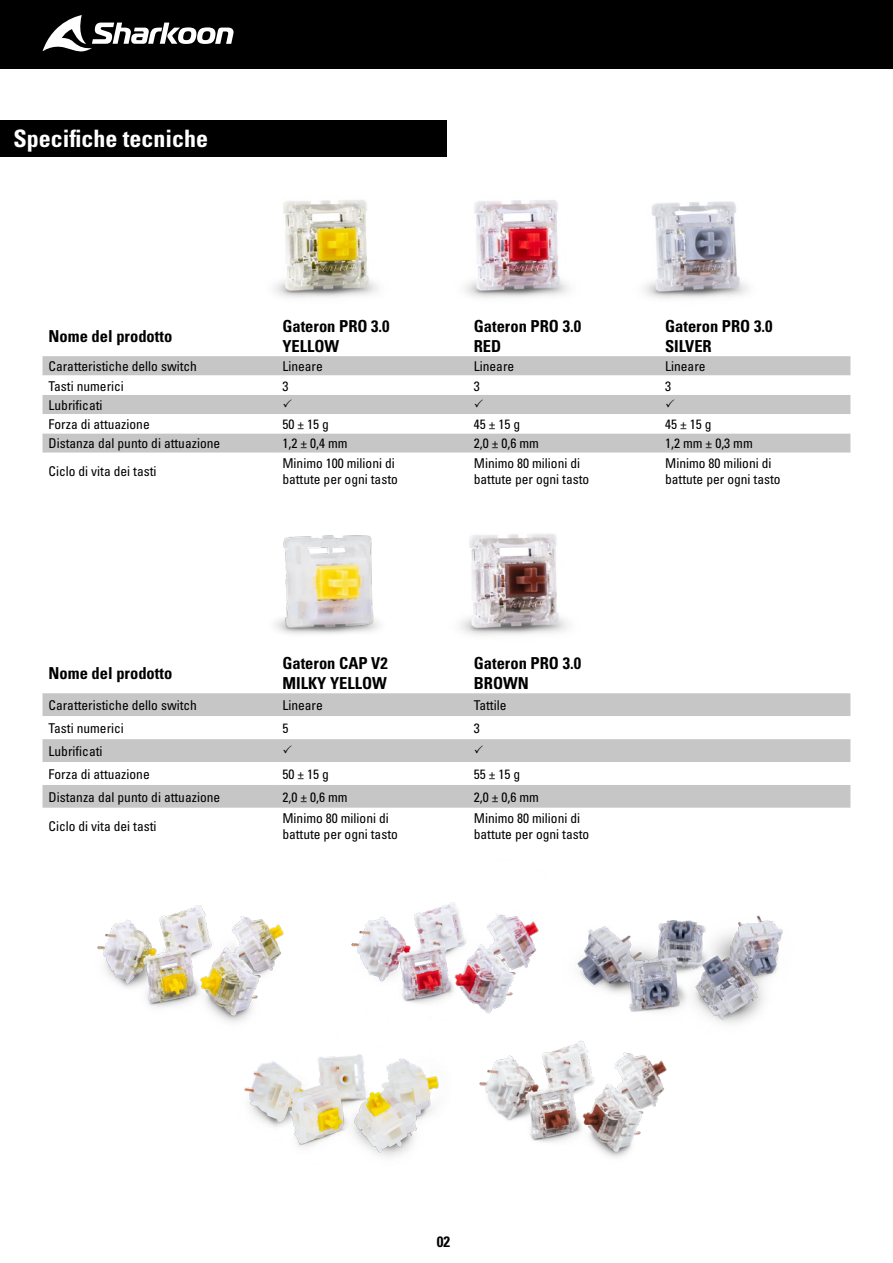
<style>
.page{position:relative;width:893px;height:1263px;background:#fff}
.page>*{position:absolute;margin:0;border:0;box-sizing:border-box;transform-origin:0 0}
.t1{font:24px "Univers LTCYR 67 Bold Cond";color:#fff}
.t2{font:16.5px/19.8px "Univers LTCYR 67 Bold Cond";color:#000}
.t3{font:15px "Univers LTCYR 67 Bold Cond";color:#000}
.t4{font:condensed 13.5px/16.2px "Univers LTCYR 57";color:#000}
</style>
<div class="page">
<img style="left:275px;top:535px;width:104px;height:99px">
<img style="left:274px;top:200px;width:104px;height:98px">
<img style="left:465px;top:200px;width:104px;height:98px">
<img style="left:644px;top:201px;width:104px;height:98px">
<img style="left:460px;top:534px;width:108px;height:102px">
<img style="left:479px;top:1048px;width:185px;height:110px">
<img style="left:351px;top:902px;width:202px;height:161px">
<img style="left:562px;top:915px;width:221px;height:169px">
<img style="left:97px;top:905px;width:187px;height:117px">
<img style="left:232px;top:993px;width:220px;height:164px">
<div style="left:0;top:0;width:893px;height:69px;background:#000"></div>
<svg style="left:43px;top:15px;width:191px;height:37px"></svg>
<div style="left:43px;top:356px;width:807px;height:19px;background:#c6c6c6"></div>
<svg style="left:43px;top:375px;width:807px;height:78px"></svg>
<svg style="left:276px;top:414px;width:574px;height:39px"></svg>
<div style="left:43px;top:693px;width:807px;height:23px;background:#c6c6c6"></div>
<svg style="left:43px;top:739px;width:807px;height:69px;fill:#c6c6c6"></svg>
<svg style="left:276px;top:762px;width:574px;height:46px"></svg>
<div style="left:0;top:120px;width:446px;height:37px;background:#000"></div>
<svg style="left:283px;top:399px;width:9px;height:9px"></svg>
<svg style="left:475px;top:399px;width:8px;height:9px"></svg>
<svg style="left:666px;top:399px;width:8px;height:9px"></svg>
<svg style="left:283px;top:745px;width:9px;height:9px"></svg>
<svg style="left:475px;top:745px;width:8px;height:9px"></svg>
<p class="t1" style="left:14px;top:124px;width:196px">Specifiche tecniche</p>
<p class="t2" style="left:49px;top:326px;width:125px">Nome del prodotto</p>
<p class="t2" style="left:282px;top:316px;width:109px">Gateron PRO 3.0</p>
<p class="t2" style="left:282px;top:336px;width:58px">YELLOW</p>
<p class="t2" style="left:474px;top:316px;width:109px">Gateron PRO 3.0<br>RED</p>
<p class="t2" style="left:665px;top:316px;width:109px">Gateron PRO 3.0<br>SILVER</p>
<p class="t4" style="left:49px;top:358px;width:150px">Caratteristiche dello switch</p>
<p class="t4" style="left:282px;top:358px;width:42px">Lineare</p>
<p class="t4" style="left:474px;top:358px;width:42px">Lineare</p>
<p class="t4" style="left:665px;top:358px;width:42px">Lineare</p>
<p class="t4" style="left:49px;top:377px;width:77px">Tasti numerici</p>
<p class="t4" style="left:282px;top:377px;width:7px">3</p>
<p class="t4" style="left:474px;top:377px;width:7px">3</p>
<p class="t4" style="left:665px;top:377px;width:7px">3</p>
<p class="t4" style="left:49px;top:397px;width:55px">Lubrificati</p>
<p class="t4" style="left:49px;top:416px;width:103px">Forza di attuazione</p>
<p class="t4" style="left:282px;top:416px;width:48px">50 ± 15 g</p>
<p class="t4" style="left:474px;top:416px;width:48px">45 ± 15 g</p>
<p class="t4" style="left:665px;top:416px;width:48px">45 ± 15 g</p>
<p class="t4" style="left:49px;top:435px;width:173px">Distanza dal punto di attuazione</p>
<p class="t4" style="left:282px;top:435px;width:67px">1,2 ± 0,4 mm</p>
<p class="t4" style="left:474px;top:435px;width:67px">2,0 ± 0,6 mm</p>
<p class="t4" style="left:665px;top:435px;width:89px">1,2 mm ± 0,3 mm</p>
<p class="t4" style="left:49px;top:463px;width:109px">Ciclo di vita dei tasti</p>
<p class="t4" style="left:282px;top:454px;width:117px">Minimo 100 milioni di battute per ogni tasto</p>
<p class="t4" style="left:474px;top:454px;width:117px">Minimo 80 milioni di battute per ogni tasto</p>
<p class="t4" style="left:665px;top:454px;width:117px">Minimo 80 milioni di battute per ogni tasto</p>
<p class="t2" style="left:49px;top:663px;width:125px">Nome del prodotto</p>
<p class="t2" style="left:282px;top:653px;width:107px">Gateron CAP V2<br>MILKY YELLOW</p>
<p class="t2" style="left:474px;top:653px;width:109px">Gateron PRO 3.0<br>BROWN</p>
<p class="t4" style="left:49px;top:697px;width:150px">Caratteristiche dello switch</p>
<p class="t4" style="left:282px;top:697px;width:42px">Lineare</p>
<p class="t4" style="left:474px;top:697px;width:34px">Tattile</p>
<p class="t4" style="left:49px;top:720px;width:77px">Tasti numerici</p>
<p class="t4" style="left:282px;top:720px;width:7px">5</p>
<p class="t4" style="left:474px;top:720px;width:7px">3</p>
<p class="t4" style="left:49px;top:743px;width:55px">Lubrificati</p>
<p class="t4" style="left:49px;top:766px;width:103px">Forza di attuazione</p>
<p class="t4" style="left:282px;top:766px;width:48px">50 ± 15 g</p>
<p class="t4" style="left:474px;top:766px;width:48px">55 ± 15 g</p>
<p class="t4" style="left:49px;top:788px;width:173px">Distanza dal punto di attuazione</p>
<p class="t4" style="left:282px;top:788px;width:67px">2,0 ± 0,6 mm</p>
<p class="t4" style="left:474px;top:788px;width:67px">2,0 ± 0,6 mm</p>
<p class="t4" style="left:49px;top:818px;width:109px">Ciclo di vita dei tasti</p>
<p class="t4" style="left:282px;top:810px;width:117px">Minimo 80 milioni di battute per ogni tasto</p>
<p class="t4" style="left:474px;top:810px;width:117px">Minimo 80 milioni di battute per ogni tasto</p>
<p class="t3" style="left:437px;top:1232px;width:15px">02</p>
</div>
